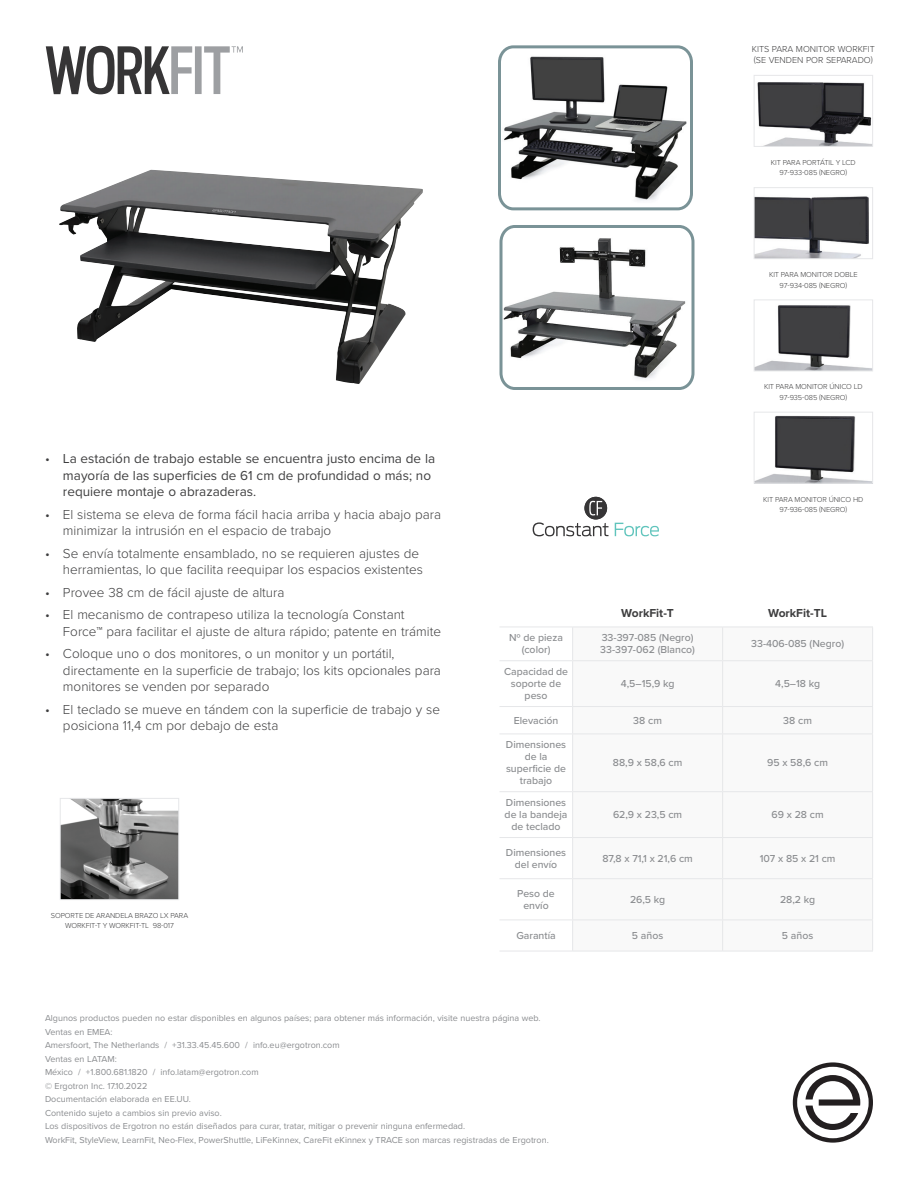
<style>
.page{position:relative;width:918px;height:1188px;background:#fff}
.page>*{position:absolute;margin:0;border:0;box-sizing:border-box;transform-origin:0 0}
.t1{font:300 13.5px/16.5px "Proxima Nova";color:#3e3e3f}
.t2{font:13.5px/16.5px "Proxima Nova";color:#3e3e3f}
.t3{font:700 12px "Proxima Nova";color:#3e3e3f}
.t4{font:500 10.5px/12px "Proxima Nova";color:#8a8c8f;text-align:center}
.t5{font:9px/13.5px "Proxima Nova";color:#8a8c8f}
.t6{font:300 9px/10.5px "Proxima Nova";color:#3e3e3f}
.t7{font:300 7.5px/10.5px "Proxima Nova";letter-spacing:-.01em;color:#3e3e3f;text-align:center}
.s1{font-weight:300}
</style>
<div class="page">
<svg style="left:573px;top:661px;width:299px;height:290px"></svg>
<hr style="left:573px;top:627px;width:150px;height:1px;background:#e6e7e9">
<hr style="left:723px;top:627px;width:150px;height:1px;background:#e6e7e9">
<hr style="left:722px;top:627px;width:1px;height:33px;background:#e6e7e9">
<hr style="left:872px;top:627px;width:1px;height:33px;background:#e6e7e9">
<hr style="left:573px;top:660px;width:150px;height:1px;background:#e6e7e9">
<hr style="left:723px;top:660px;width:150px;height:1px;background:#e6e7e9">
<hr style="left:722px;top:661px;width:1px;height:45px;background:#e6e7e9">
<hr style="left:872px;top:661px;width:1px;height:45px;background:#e6e7e9">
<hr style="left:573px;top:706px;width:150px;height:1px;background:#e6e7e9">
<svg style="left:500px;top:627px;width:73px;height:324px"></svg>
<hr style="left:723px;top:706px;width:150px;height:1px;background:#e6e7e9">
<svg style="left:722px;top:707px;width:1px;height:27px"></svg>
<svg style="left:872px;top:707px;width:1px;height:27px"></svg>
<hr style="left:500px;top:734px;width:73px;height:1px;background:#e6e7e9">
<hr style="left:573px;top:734px;width:150px;height:1px;background:#e6e7e9">
<hr style="left:572px;top:734px;width:1px;height:57px;background:#e6e7e9">
<hr style="left:723px;top:734px;width:150px;height:1px;background:#e6e7e9">
<hr style="left:722px;top:734px;width:1px;height:57px;background:#e6e7e9">
<hr style="left:872px;top:734px;width:1px;height:57px;background:#e6e7e9">
<hr style="left:500px;top:791px;width:73px;height:1px;background:#e6e7e9">
<hr style="left:573px;top:791px;width:150px;height:1px;background:#e6e7e9">
<hr style="left:572px;top:792px;width:1px;height:45px;background:#e6e7e9">
<hr style="left:723px;top:791px;width:150px;height:1px;background:#e6e7e9">
<hr style="left:722px;top:792px;width:1px;height:45px;background:#e6e7e9">
<hr style="left:872px;top:792px;width:1px;height:45px;background:#e6e7e9">
<hr style="left:500px;top:837px;width:73px;height:1px;background:#e6e7e9">
<hr style="left:573px;top:837px;width:150px;height:1px;background:#e6e7e9">
<hr style="left:572px;top:838px;width:1px;height:40px;background:#e6e7e9">
<hr style="left:723px;top:837px;width:150px;height:1px;background:#e6e7e9">
<hr style="left:722px;top:838px;width:1px;height:40px;background:#e6e7e9">
<hr style="left:872px;top:838px;width:1px;height:40px;background:#e6e7e9">
<hr style="left:500px;top:878px;width:73px;height:1px;background:#e6e7e9">
<hr style="left:573px;top:878px;width:150px;height:1px;background:#e6e7e9">
<hr style="left:572px;top:879px;width:1px;height:41px;background:#e6e7e9">
<hr style="left:723px;top:878px;width:150px;height:1px;background:#e6e7e9">
<hr style="left:722px;top:879px;width:1px;height:41px;background:#e6e7e9">
<hr style="left:872px;top:879px;width:1px;height:41px;background:#e6e7e9">
<hr style="left:500px;top:920px;width:73px;height:1px;background:#e6e7e9">
<hr style="left:573px;top:920px;width:150px;height:1px;background:#e6e7e9">
<hr style="left:572px;top:920px;width:1px;height:31px;background:#e6e7e9">
<hr style="left:723px;top:920px;width:150px;height:1px;background:#e6e7e9">
<hr style="left:722px;top:920px;width:1px;height:31px;background:#e6e7e9">
<hr style="left:872px;top:920px;width:1px;height:31px;background:#e6e7e9">
<hr style="left:500px;top:951px;width:73px;height:1px;background:#e6e7e9">
<hr style="left:573px;top:951px;width:150px;height:1px;background:#e6e7e9">
<hr style="left:723px;top:951px;width:150px;height:1px;background:#e6e7e9">
<img style="left:59px;top:170px;width:364px;height:214px">
<img style="left:62px;top:800px;width:115px;height:98px">
<div style="left:60px;top:798px;width:119px;height:102px;border:1px solid #e6e7e9"></div>
<svg style="left:793px;top:1062px;width:80px;height:81px"></svg>
<svg style="left:615px;top:523px;width:44px;height:13px"></svg>
<svg style="left:533px;top:522px;width:76px;height:14px"></svg>
<div style="left:584px;top:497px;width:23px;height:22px;background:#363536;border-radius:50%"></div>
<svg style="left:589px;top:501px;width:13px;height:14px"></svg>
<svg style="left:499px;top:225px;width:196px;height:165px"></svg>
<svg style="left:498px;top:45px;width:195px;height:166px"></svg>
<img style="left:757px;top:82px;width:114px;height:63px">
<div style="left:754px;top:75px;width:119px;height:72px;border:1px solid #e6e7e9"></div>
<img style="left:756px;top:196px;width:113px;height:61px">
<div style="left:754px;top:187px;width:119px;height:72px;border:1px solid #e6e7e9"></div>
<img style="left:756px;top:305px;width:115px;height:64px">
<div style="left:754px;top:300px;width:119px;height:71px;border:1px solid #e6e7e9"></div>
<img style="left:756px;top:415px;width:115px;height:67px">
<div style="left:754px;top:412px;width:119px;height:72px;border:1px solid #e6e7e9"></div>
<svg style="left:46px;top:46px;width:197px;height:48px"></svg>
<p class="t6" style="left:752px;top:44px;width:125px">KITS PARA MONITOR WORKFIT (SE VENDEN POR SEPARADO)</p>
<p class="t7" style="left:771px;top:157px;width:86px">KIT PARA PORTÁTIL Y LCD<br>97-933-085 (NEGRO)</p>
<p class="t7" style="left:769px;top:269px;width:90px">KIT PARA MONITOR DOBLE<br>97-934-085 (NEGRO)</p>
<p class="t2" style="left:63px;top:451px;width:374px;text-indent:-18px"><span class="s1">•</span> La estación de trabajo estable se encuentra justo encima de la mayoría de las superficies de 61 cm de profundidad o más; no requiere montaje o abrazaderas.</p>
<p class="t1" style="left:63px;top:505px;width:380px;text-indent:-18px">• El sistema se eleva de forma fácil hacia arriba y hacia abajo para minimizar la intrusión en el espacio de trabajo</p>
<p class="t1" style="left:45px;top:544px;width:380px;text-align:right">• Se envía totalmente ensamblado, no se requieren ajustes de herramientas, lo que facilita reequipar los espacios existentes</p>
<p class="t1" style="left:45px;top:583px;width:241px">• Provee 38 cm de fácil ajuste de altura</p>
<p class="t1" style="left:63px;top:606px;width:380px;text-indent:-18px">• El mecanismo de contrapeso utiliza la tecnología Constant<br>Force™ para facilitar el ajuste de altura rápido; patente en trámite</p>
<p class="t1" style="left:63px;top:645px;width:380px;text-indent:-18px">• Coloque uno o dos monitores, o un monitor y un portátil, directamente en la superficie de trabajo; los kits opcionales para monitores se venden por separado</p>
<p class="t1" style="left:63px;top:700px;width:379px;text-indent:-18px">• El teclado se mueve en tándem con la superficie de trabajo y se posiciona 11,4 cm por debajo de esta</p>
<p class="t7" style="left:51px;top:910px;width:139px">SOPORTE DE ARANDELA BRAZO LX PARA<br>WORKFIT-T Y WORKFIT-TL 98-017</p>
<p class="t7" style="left:764px;top:381px;width:100px">KIT PARA MONITOR ÚNICO LD<br>97-935-085 (NEGRO)</p>
<p class="t7" style="left:763px;top:493px;width:102px">KIT PARA MONITOR ÚNICO HD<br>97-936-085 (NEGRO)</p>
<p class="t3" style="left:621px;top:606px;width:54px">WorkFit-T</p>
<p class="t3" style="left:768px;top:606px;width:60px">WorkFit-TL</p>
<p class="t4" style="left:509px;top:631px;width:56px">Nº de pieza (color)</p>
<p class="t4" style="left:600px;top:631px;width:96px;text-align:left">33-397-085 (Negro)<br>33-397-062 (Blanco)</p>
<p class="t4" style="left:751px;top:637px;width:94px">33-406-085 (Negro)</p>
<p class="t4" style="left:504px;top:665px;width:66px">Capacidad de soporte de peso</p>
<p class="t4" style="left:621px;top:677px;width:55px">4,5–15,9 kg</p>
<p class="t4" style="left:775px;top:677px;width:46px">4,5–18 kg</p>
<p class="t4" style="left:514px;top:714px;width:46px">Elevación</p>
<p class="t4" style="left:633px;top:714px;width:30px">38 cm</p>
<p class="t4" style="left:783px;top:714px;width:30px">38 cm</p>
<p class="t4" style="left:506px;top:738px;width:62px">Dimensiones de la superficie de trabajo</p>
<p class="t4" style="left:613px;top:756px;width:71px">88,9 x 58,6 cm</p>
<p class="t4" style="left:767px;top:756px;width:62px">95 x 58,6 cm</p>
<p class="t4" style="left:505px;top:796px;width:64px">Dimensiones de la bandeja de teclado</p>
<p class="t4" style="left:613px;top:808px;width:71px">62,9 x 23,5 cm</p>
<p class="t4" style="left:772px;top:808px;width:53px">69 x 28 cm</p>
<p class="t4" style="left:506px;top:846px;width:62px">Dimensiones del envío</p>
<p class="t4" style="left:602px;top:852px;width:92px">87,8 x 71,1 x 21,6 cm</p>
<p class="t4" style="left:760px;top:852px;width:77px">107 x 85 x 21 cm</p>
<p class="t4" style="left:517px;top:887px;width:39px">Peso de envío</p>
<p class="t4" style="left:630px;top:893px;width:37px">26,5 kg</p>
<p class="t4" style="left:780px;top:893px;width:37px">28,2 kg</p>
<p class="t4" style="left:516px;top:929px;width:41px">Garantía</p>
<p class="t4" style="left:632px;top:929px;width:33px">5 años</p>
<p class="t4" style="left:782px;top:929px;width:33px">5 años</p>
<p class="t5" style="left:45px;top:1011px;width:505px">Algunos productos pueden no estar disponibles en algunos países; para obtener más información, visite nuestra página web.<br>Ventas en EMEA:<br>Amersfoort, The Netherlands / +31.33.45.45.600 / info.eu@ergotron.com<br>Ventas en LATAM:<br>México / +1.800.681.1820 / info.latam@ergotron.com<br>© Ergotron Inc. 17.10.2022<br>Documentación elaborada en EE.UU.<br>Contenido sujeto a cambios sin previo aviso.<br>Los dispositivos de Ergotron no están diseñados para curar, tratar, mitigar o prevenir ninguna enfermedad.<br>WorkFit, StyleView, LearnFit, Neo-Flex, PowerShuttle, LiFeKinnex, CareFit eKinnex y TRACE son marcas registradas de Ergotron.</p>
</div>
